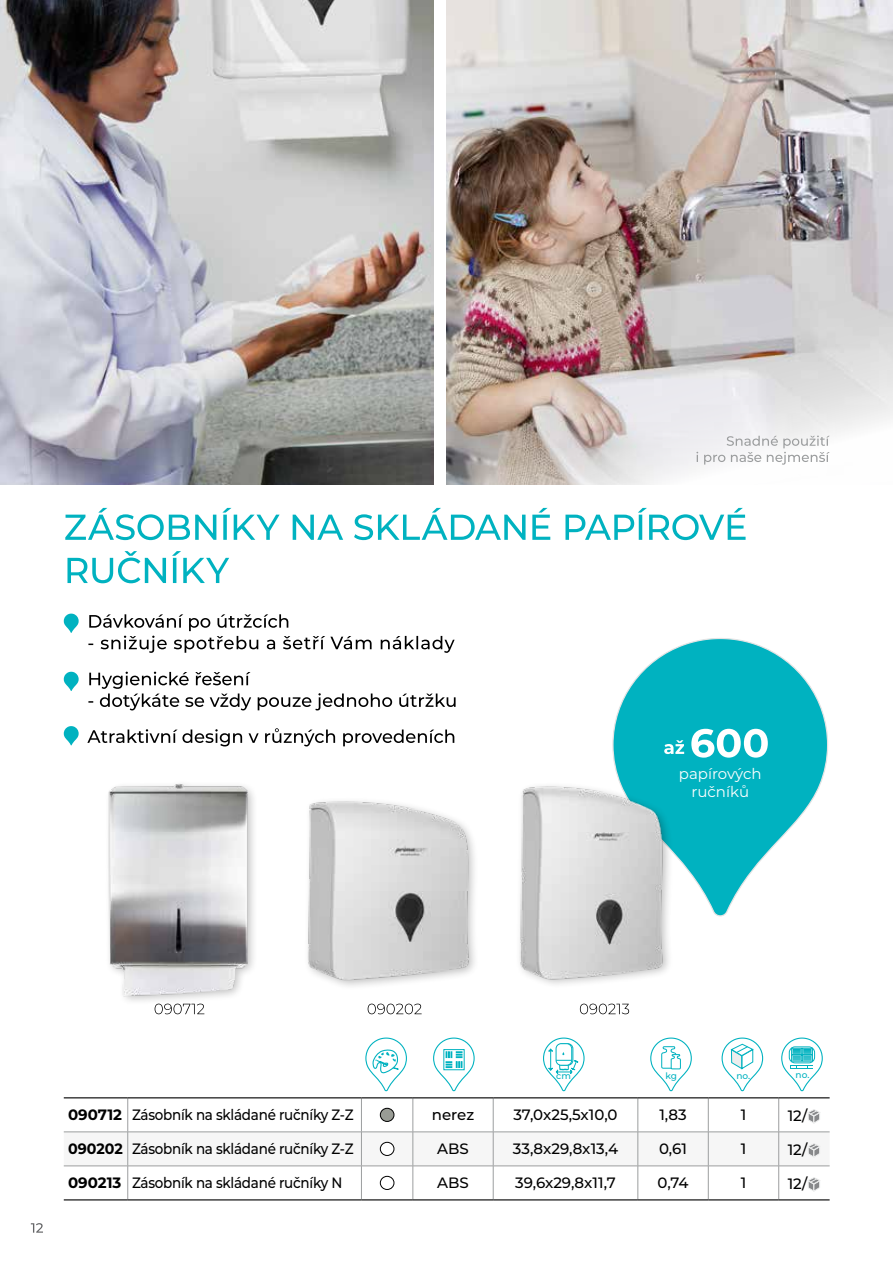
<style>
.page{position:relative;width:893px;height:1263px;background:#fff}
.page>*{position:absolute;margin:0;border:0;box-sizing:border-box;transform-origin:0 0}
.t1{font:500 15px "Montserrat";letter-spacing:-.02em;color:#000;scale:.9 1}
.t2{font:500 15px "Montserrat";color:#000}
.t3{font:500 15px "Montserrat";letter-spacing:-.02em;color:#000}
.t4{font:15px/18px "Montserrat";color:#fff;text-align:center}
.t5{font:500 9px "Montserrat";color:#00b2c0}
.s1{font-weight:700}
</style>
<div class="page">
<svg style="left:31px;top:1223px;width:12px;height:10px"></svg>
<hr style="left:64px;top:1131px;width:64px;height:1px;background:#9c9e9f">
<hr style="left:128px;top:1131px;width:233px;height:1px;background:#9c9e9f">
<hr style="left:361px;top:1131px;width:52px;height:1px;background:#9c9e9f">
<hr style="left:413px;top:1131px;width:80px;height:1px;background:#9c9e9f">
<hr style="left:493px;top:1131px;width:145px;height:1px;background:#9c9e9f">
<hr style="left:638px;top:1131px;width:70px;height:1px;background:#9c9e9f">
<hr style="left:708px;top:1131px;width:71px;height:1px;background:#9c9e9f">
<hr style="left:779px;top:1131px;width:51px;height:1px;background:#9c9e9f">
<hr style="left:127px;top:1098px;width:1px;height:34px;background:#9c9e9f">
<hr style="left:361px;top:1098px;width:1px;height:34px;background:#9c9e9f">
<hr style="left:413px;top:1098px;width:1px;height:34px;background:#9c9e9f">
<hr style="left:493px;top:1098px;width:1px;height:34px;background:#9c9e9f">
<hr style="left:638px;top:1098px;width:1px;height:34px;background:#9c9e9f">
<hr style="left:708px;top:1098px;width:1px;height:34px;background:#9c9e9f">
<hr style="left:778px;top:1098px;width:1px;height:34px;background:#9c9e9f">
<hr style="left:64px;top:1097px;width:64px;height:1px;background:#000">
<hr style="left:128px;top:1097px;width:233px;height:1px;background:#000">
<hr style="left:361px;top:1097px;width:52px;height:1px;background:#000">
<hr style="left:413px;top:1097px;width:80px;height:1px;background:#000">
<hr style="left:493px;top:1097px;width:145px;height:1px;background:#000">
<hr style="left:638px;top:1097px;width:70px;height:1px;background:#000">
<hr style="left:708px;top:1097px;width:71px;height:1px;background:#000">
<hr style="left:779px;top:1097px;width:51px;height:1px;background:#000">
<div style="left:380px;top:1108px;width:14px;height:13px;background:#999c95;border-radius:50%"></div>
<div style="left:380px;top:1108px;width:14px;height:14px;border:1px solid #000;border-radius:50%"></div>
<svg style="left:807px;top:1109px;width:13px;height:15px"></svg>
<svg style="left:64px;top:1132px;width:766px;height:68px"></svg>
<div style="left:303px;top:796px;width:176px;height:195px;background:#000;opacity:.25"></div>
<img style="left:303px;top:796px;width:170px;height:187px">
<svg style="left:368px;top:1004px;width:54px;height:10px"></svg>
<svg style="left:580px;top:1004px;width:49px;height:10px"></svg>
<svg style="left:155px;top:1005px;width:49px;height:9px"></svg>
<svg style="left:67px;top:551px;width:162px;height:32px"></svg>
<svg style="left:65px;top:508px;width:681px;height:32px"></svg>
<svg style="left:87px;top:728px;width:367px;height:18px"></svg>
<svg style="left:88px;top:672px;width:368px;height:38px"></svg>
<svg style="left:88px;top:614px;width:367px;height:39px"></svg>
<svg style="left:64px;top:614px;width:15px;height:19px"></svg>
<svg style="left:64px;top:672px;width:15px;height:19px"></svg>
<svg style="left:64px;top:726px;width:15px;height:19px"></svg>
<img style="left:0;top:0;width:434px;height:485px">
<img style="left:446px;top:0;width:447px;height:485px">
<svg style="left:365px;top:1037px;width:42px;height:55px"></svg>
<svg style="left:433px;top:1037px;width:42px;height:55px"></svg>
<svg style="left:650px;top:1037px;width:42px;height:55px"></svg>
<svg style="left:721px;top:1037px;width:43px;height:55px"></svg>
<svg style="left:781px;top:1037px;width:42px;height:55px"></svg>
<svg style="left:543px;top:1037px;width:42px;height:55px"></svg>
<svg style="left:612px;top:638px;width:216px;height:279px"></svg>
<svg style="left:664px;top:729px;width:104px;height:29px"></svg>
<img style="left:108px;top:783px;width:146px;height:218px">
<svg style="left:696px;top:435px;width:134px;height:30px"></svg>
<div style="left:515px;top:781px;width:159px;height:208px;background:#000;opacity:.25"></div>
<img style="left:515px;top:780px;width:154px;height:204px">
<p class="t4" style="left:679px;top:764px;width:84px">papírových ručníků</p>
<p class="t5" style="left:556px;top:1070px;width:16px">cm</p>
<p class="t5" style="left:665px;top:1070px;width:13px">kg</p>
<p class="t5" style="left:736px;top:1069px;width:15px">no.</p>
<p class="t5" style="left:795px;top:1068px;width:15px">no.</p>
<p class="t1" style="left:68px;top:1104px;width:319px"><span class="s1">090712</span> Zásobník na skládané ručníky Z-Z</p>
<p class="t3" style="left:432px;top:1104px;width:44px">nerez</p>
<p class="t2" style="left:513px;top:1104px;width:106px">37,0x25,5x10,0</p>
<p class="t3" style="left:659px;top:1104px;width:29px">1,83</p>
<p class="t3" style="left:741px;top:1104px;width:7px">1</p>
<p class="t3" style="left:788px;top:1105px;width:21px">12/</p>
<p class="t1" style="left:68px;top:1138px;width:319px"><span class="s1">090202</span> Zásobník na skládané ručníky Z-Z</p>
<p class="t3" style="left:437px;top:1138px;width:33px">ABS</p>
<p class="t2" style="left:513px;top:1138px;width:107px">33,8x29,8x13,4</p>
<p class="t3" style="left:659px;top:1138px;width:29px">0,61</p>
<p class="t3" style="left:741px;top:1138px;width:7px">1</p>
<p class="t3" style="left:788px;top:1139px;width:21px">12/</p>
<p class="t1" style="left:68px;top:1172px;width:306px"><span class="s1">090213</span> Zásobník na skládané ručníky N</p>
<p class="t3" style="left:437px;top:1172px;width:33px">ABS</p>
<p class="t2" style="left:515px;top:1172px;width:102px">39,6x29,8x11,7</p>
<p class="t3" style="left:657px;top:1172px;width:33px">0,74</p>
<p class="t3" style="left:741px;top:1172px;width:7px">1</p>
<p class="t3" style="left:788px;top:1173px;width:21px">12/</p>
</div>
